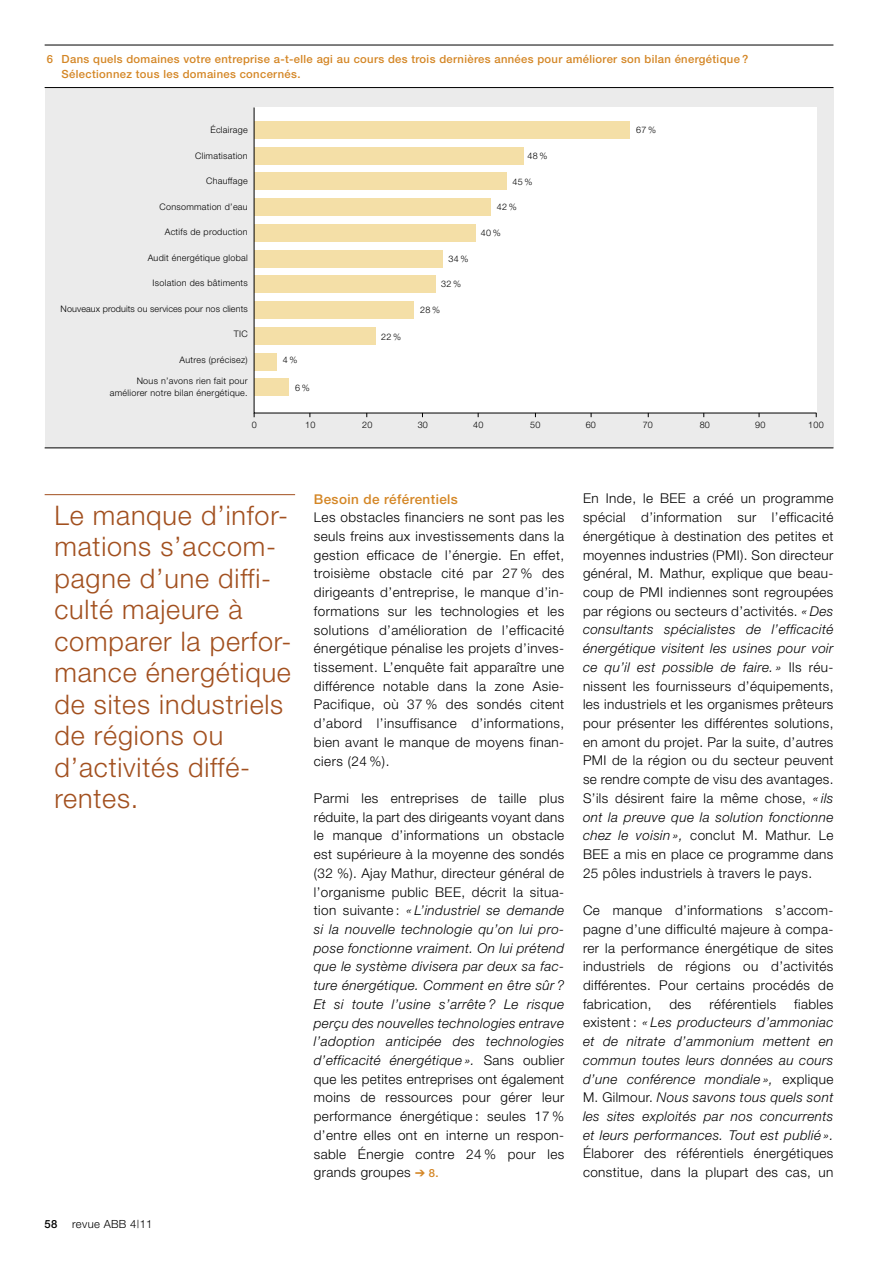
<style>
.page{position:relative;width:893px;height:1263px;background:#fff}
.page>*{position:absolute;margin:0;border:0;box-sizing:border-box;transform-origin:0 0}
.t1{font:300 27px/31.5px "Helvetica Neue";letter-spacing:.03em;color:#a2501f}
.t2{font:300 13.5px/18.8px "Helvetica Neue";letter-spacing:.03em;color:#000;text-align:justify}
.t3{font:italic 300 13.5px/18.8px "Helvetica Neue";letter-spacing:.03em;color:#000;text-align:justify}
.t4{font:500 13.5px "Helvetica Neue";letter-spacing:.03em;color:#d48625}
.t5{font:500 11.25px/15px "Helvetica Neue";letter-spacing:.03em;color:#d48625}
.t6{font:300 11.25px "Helvetica Neue";letter-spacing:.03em;color:#000}
.t7{font:500 11.25px "Helvetica Neue";color:#000}
.t8{font:300 9px/12px "Helvetica Neue";letter-spacing:.03em;color:#000;text-align:right}
.t9{font:300 9px "Helvetica Neue";letter-spacing:.01em;color:#000}
.s1{font-style:italic}
.s2{color:#d48625}
.s3{font-weight:500;font-size:11.25px;color:#d48625}
.s4{font-style:normal}
</style>
<div class="page">
<hr style="left:45px;top:494px;width:250px;height:1px;background:#a2501f">
<div style="left:45px;top:87px;width:788px;height:361px;background:#ebebeb"></div>
<hr style="left:45px;top:87px;width:788px;height:1px;background:#000">
<hr style="left:45px;top:448px;width:788px;height:1px;background:#000">
<hr style="left:45px;top:45px;width:788px;height:1px;background:#000">
<svg style="left:254px;top:107px;width:563px;height:306px;background:#fbf7eb"></svg>
<p class="t5" style="left:62px;top:52px;width:688px;text-indent:-15px">6 Dans quels domaines votre entreprise a-t-elle agi au cours des trois dernières années pour améliorer son bilan énergétique ?<br>Sélectionnez tous les domaines concernés.</p>
<p class="t8" style="left:210px;top:124px;width:39px">Éclairage</p>
<p class="t8" style="left:195px;top:149px;width:54px">Climatisation</p>
<p class="t8" style="left:206px;top:175px;width:43px">Chauffage</p>
<p class="t8" style="left:159px;top:200px;width:90px">Consommation d’eau</p>
<p class="t8" style="left:165px;top:226px;width:84px">Actifs de production</p>
<p class="t8" style="left:148px;top:251px;width:102px">Audit énergétique global</p>
<p class="t8" style="left:153px;top:277px;width:97px">Isolation des bâtiments</p>
<p class="t9" style="left:61px;top:303px;width:189px">Nouveaux produits ou services pour nos clients</p>
<p class="t8" style="left:234px;top:328px;width:15px">TIC</p>
<p class="t8" style="left:180px;top:353px;width:70px">Autres (précisez)</p>
<p class="t8" style="left:110px;top:374px;width:139px">Nous n’avons rien fait pour améliorer notre bilan énergétique.</p>
<p class="t8" style="left:283px;top:354px;width:16px">4%</p>
<p class="t8" style="left:295px;top:381px;width:16px">6%</p>
<p class="t8" style="left:381px;top:330px;width:21px">22%</p>
<p class="t8" style="left:448px;top:253px;width:21px">34%</p>
<p class="t8" style="left:441px;top:277px;width:21px">32%</p>
<p class="t8" style="left:420px;top:304px;width:21px">28%</p>
<p class="t8" style="left:527px;top:150px;width:21px">48%</p>
<p class="t8" style="left:512px;top:175px;width:21px">45%</p>
<p class="t8" style="left:497px;top:200px;width:21px">42%</p>
<p class="t8" style="left:481px;top:227px;width:21px">40%</p>
<p class="t8" style="left:636px;top:124px;width:21px">67%</p>
<p class="t8" style="left:252px;top:419px;width:7px">0</p>
<p class="t8" style="left:305px;top:419px;width:12px">10</p>
<p class="t8" style="left:362px;top:419px;width:12px">20</p>
<p class="t8" style="left:418px;top:419px;width:12px">30</p>
<p class="t8" style="left:473px;top:419px;width:12px">40</p>
<p class="t8" style="left:530px;top:419px;width:12px">50</p>
<p class="t8" style="left:586px;top:419px;width:12px">60</p>
<p class="t8" style="left:643px;top:419px;width:12px">70</p>
<p class="t8" style="left:700px;top:419px;width:12px">80</p>
<p class="t8" style="left:755px;top:419px;width:12px">90</p>
<p class="t8" style="left:808px;top:419px;width:17px">100</p>
<h1 class="t1" style="left:54px;top:499px;width:239px">Le manque d’infor&shy;mations s’accom&shy;pagne d’une diffi&shy;culté majeure à comparer la perfor&shy;mance énergétique de sites industriels de régions ou d’activités diffé&shy;rentes.</h1>
<p class="t7" style="left:45px;top:1217px;width:14px">58</p>
<p class="t6" style="left:72px;top:1217px;width:82px">revue ABB 4|11</p>
<p class="t4" style="left:314px;top:491px;width:146px">Besoin de référentiels</p>
<p class="t2" style="left:314px;top:508px;width:252px">Les obstacles financiers ne sont pas les seuls freins aux investissements dans la gestion efficace de l’énergie. En effet, troisième obstacle cité par 27 % des dirigeants d’entreprise, le manque d’in&shy;formations sur les technologies et les solutions d’amélioration de l’efficacité énergétique pénalise les projets d’inves&shy;tissement. L’enquête fait apparaître une différence notable dans la zone Asie-Pacifique, où 37 % des sondés citent d’abord l’insuffisance d’informations, bien avant le manque de moyens finan&shy;ciers (24 %).</p>
<p class="t2" style="left:314px;top:788px;width:252px">Parmi les entreprises de taille plus réduite, la part des dirigeants voyant dans le manque d’informations un obstacle est supérieure à la moyenne des sondés (32 %). Ajay Mathur, directeur général de l’organisme public BEE, décrit la situa&shy;tion suivante : <span class="s1">« L’industriel se demande si la nouvelle technologie qu’on lui pro&shy;pose fonctionne vraiment. On lui prétend que le système divisera par deux sa fac&shy;ture énergétique. Comment en être sûr ?<br>Et si toute l’usine s’arrête ? Le risque perçu des nouvelles technologies entrave l’adoption anticipée des technologies d’efficacité énergétique ».</span> Sans oublier que les petites entreprises ont également moins de ressources pour gérer leur performance énergétique : seules 17 % d’entre elles ont en interne un respon&shy;sable Énergie contre 24 % pour les grands groupes <span class="s2">➔</span> <span class="s3">8.</span></p>
<p class="t2" style="left:583px;top:489px;width:252px">En Inde, le BEE a créé un programme spécial d’information sur l’efficacité énergétique à destination des petites et moyennes industries (PMI). Son directeur général, M. Mathur, explique que beau&shy;coup de PMI indiennes sont regroupées par régions ou secteurs d’activités. <span class="s1">« Des consultants spécialistes de l’efficacité énergétique visitent les usines pour voir ce qu’il est possible de faire. »</span> Ils réu&shy;nissent les fournisseurs d’équipements, les industriels et les organismes prêteurs pour présenter les différentes solutions, en amont du projet. Par la suite, d’autres PMI de la région ou du secteur peuvent se rendre compte de visu des avantages.<br>S’ils désirent faire la même chose, <span class="s1">« ils ont la preuve que la solution fonctionne chez le voisin »,</span> conclut M. Mathur. Le BEE a mis en place ce programme dans 25 pôles industriels à travers le pays.</p>
<p class="t2" style="left:583px;top:901px;width:252px">Ce manque d’informations s’accom&shy;pagne d’une difficulté majeure à compa&shy;rer la performance énergétique de sites industriels de régions ou d’activités différentes. Pour certains procédés de fabrication,</p>
<p class="t2" style="left:669px;top:994px;width:24px">des</p>
<p class="t2" style="left:709px;top:994px;width:68px">référentiels</p>
<p class="t3" style="left:583px;top:994px;width:252px;text-indent:211px"><span class="s4">fiables existent :</span> « Les producteurs d’ammoniac et de nitrate d’ammonium mettent en commun toutes leurs données au cours d’une conférence mondiale », <span class="s4">explique M. Gilmour.</span> Nous savons tous quels sont les sites exploités par nos concurrents et leurs performances. Tout est publié ».</p>
<p class="t2" style="left:583px;top:1144px;width:252px">Élaborer des référentiels énergétiques constitue, dans la plupart des cas, un</p>
</div>
